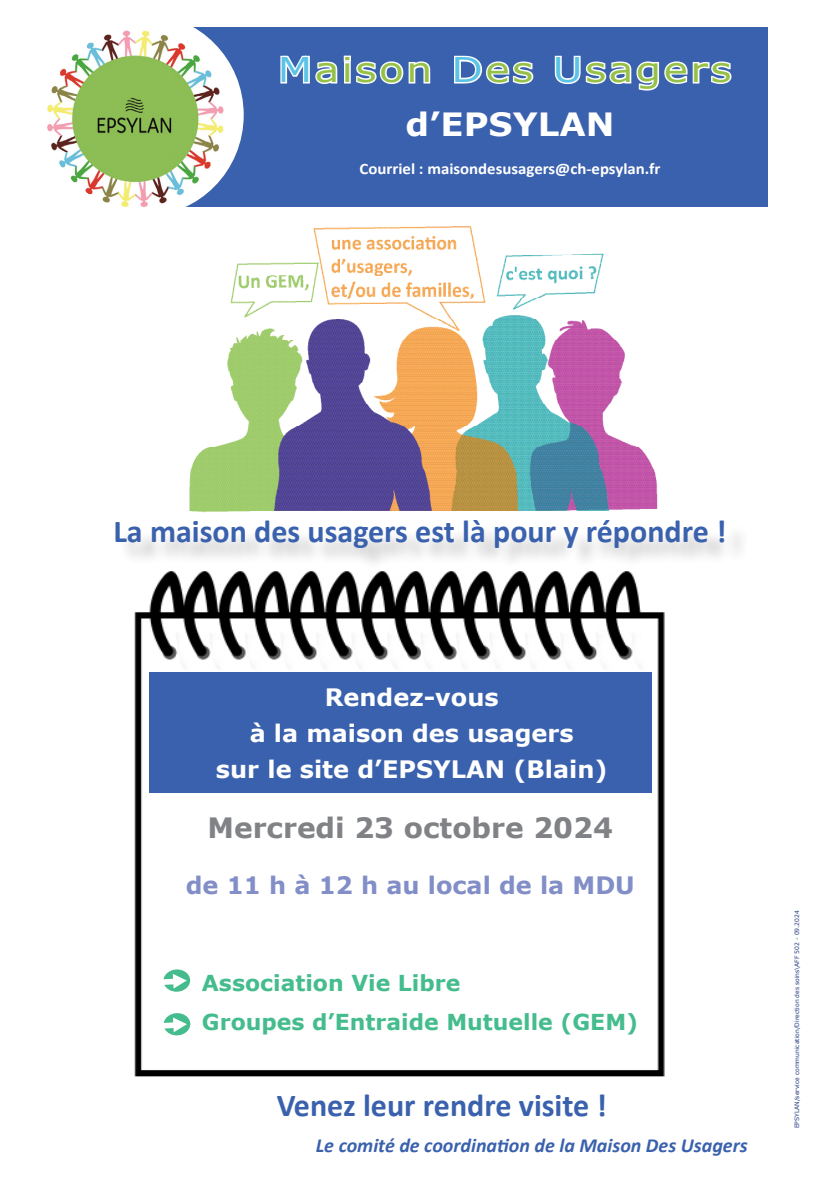
<style>
.page{position:relative;width:840px;height:1191px;background:#fff}
.page>*{position:absolute;margin:0;border:0;box-sizing:border-box;transform-origin:0 0}
.t1{font:34px "Verdana";letter-spacing:.06em;color:#95c148;scale:1.2 1}
.t2{font:700 32px "Calibri";color:#3a61ad}
.t3{font:700 32px "Verdana";color:#fff;scale:1.06 1}
.t4{font:700 28px "Verdana";color:#808285}
.t5{font:700 24px "Verdana";color:#fff}
.t6{font:700 24px "Verdana";color:#828ec7}
.t7{font:700 22px "Verdana";color:#44bc8e}
.t8{font:italic 700 20px "Calibri";color:#3a61ad}
.t9{font:700 16px "Calibri";color:#fff;scale:1.05 1}
.t10{font:6px "Verdana";color:#203882}
.s1{color:#5bc3e6}
</style>
<div class="page">
<img style="left:134px;top:594px;width:531px;height:483px">
<svg style="left:163px;top:969px;width:27px;height:23px"></svg>
<img style="left:189px;top:226px;width:469px;height:287px">
<div style="left:119px;top:522px;width:720px;height:72px;background:#231f20;opacity:.25"></div>
<svg style="left:207px;top:811px;width:128px;height:30px"></svg>
<svg style="left:354px;top:814px;width:41px;height:27px"></svg>
<svg style="left:402px;top:814px;width:123px;height:27px"></svg>
<svg style="left:533px;top:813px;width:81px;height:28px"></svg>
<svg style="left:183px;top:873px;width:37px;height:25px"></svg>
<svg style="left:227px;top:874px;width:34px;height:23px"></svg>
<svg style="left:268px;top:871px;width:43px;height:27px"></svg>
<svg style="left:319px;top:873px;width:35px;height:24px"></svg>
<svg style="left:360px;top:873px;width:18px;height:24px"></svg>
<svg style="left:384px;top:877px;width:36px;height:21px"></svg>
<svg style="left:433px;top:877px;width:50px;height:21px"></svg>
<svg style="left:496px;top:873px;width:37px;height:25px"></svg>
<svg style="left:545px;top:877px;width:19px;height:21px"></svg>
<svg style="left:572px;top:870px;width:63px;height:28px"></svg>
<svg style="left:198px;top:970px;width:264px;height:24px"></svg>
<svg style="left:200px;top:1007px;width:324px;height:30px"></svg>
<svg style="left:536px;top:1007px;width:102px;height:31px"></svg>
<div style="left:176px;top:27px;width:591px;height:179px;background:#3a61ad"></div>
<svg style="left:280px;top:55px;width:58px;height:29px"></svg>
<div style="left:343px;top:56px;width:8px;height:6px;border:3px solid #fff"></div>
<div style="left:344px;top:62px;width:6px;height:21px;border:3px solid #fff"></div>
<svg style="left:356px;top:61px;width:75px;height:23px"></svg>
<svg style="left:454px;top:55px;width:80px;height:29px"></svg>
<svg style="left:554px;top:55px;width:178px;height:36px"></svg>
<div style="left:44px;top:14px;width:199px;height:202px;background:#fff;border-radius:50%"></div>
<img style="left:47px;top:27px;width:179px;height:180px">
<div style="left:149px;top:672px;width:502px;height:120px;background:#3a61ad"></div>
<svg style="left:164px;top:1012px;width:26px;height:23px"></svg>
<p class="t1" style="left:278px;top:46px;width:379px"><span class="s1">M</span>aison <span class="s1">D</span>es <span class="s1">U</span>sagers</p>
<p class="t3" style="left:405px;top:102px;width:198px">d’EPSYLAN</p>
<p class="t9" style="left:359px;top:158px;width:288px">Courriel : maisondesusagers@ch-epsylan.fr</p>
<p class="t2" style="left:113px;top:510px;width:614px">La maison des usagers est là pour y répondre !</p>
<p class="t5" style="left:324px;top:680px;width:175px">Rendez-vous</p>
<p class="t5" style="left:249px;top:716px;width:325px">à la maison des usagers</p>
<p class="t5" style="left:216px;top:752px;width:393px">sur le site d’EPSYLAN (Blain)</p>
<p class="t4" style="left:207px;top:807px;width:407px">Mercredi 23 octobre 2024</p>
<p class="t6" style="left:186px;top:868px;width:450px">de 11 h à 12 h au local de la MDU</p>
<p class="t7" style="left:202px;top:967px;width:260px">Association Vie Libre</p>
<p class="t7" style="left:202px;top:1006px;width:437px">Groupes d’Entraide Mutuelle (GEM)</p>
<p class="t2" style="left:276px;top:1084px;width:331px">Venez leur rendre visite !</p>
<p class="t8" style="left:315px;top:1132px;width:433px">Le comité de coordination de la Maison Des Usagers</p>
<p class="t10" style="left:792px;top:1128px;width:220px;rotate:-90deg">EPSYLAN/service communication/Direction des soins\AFF 502 - 09.2024</p>
</div>
